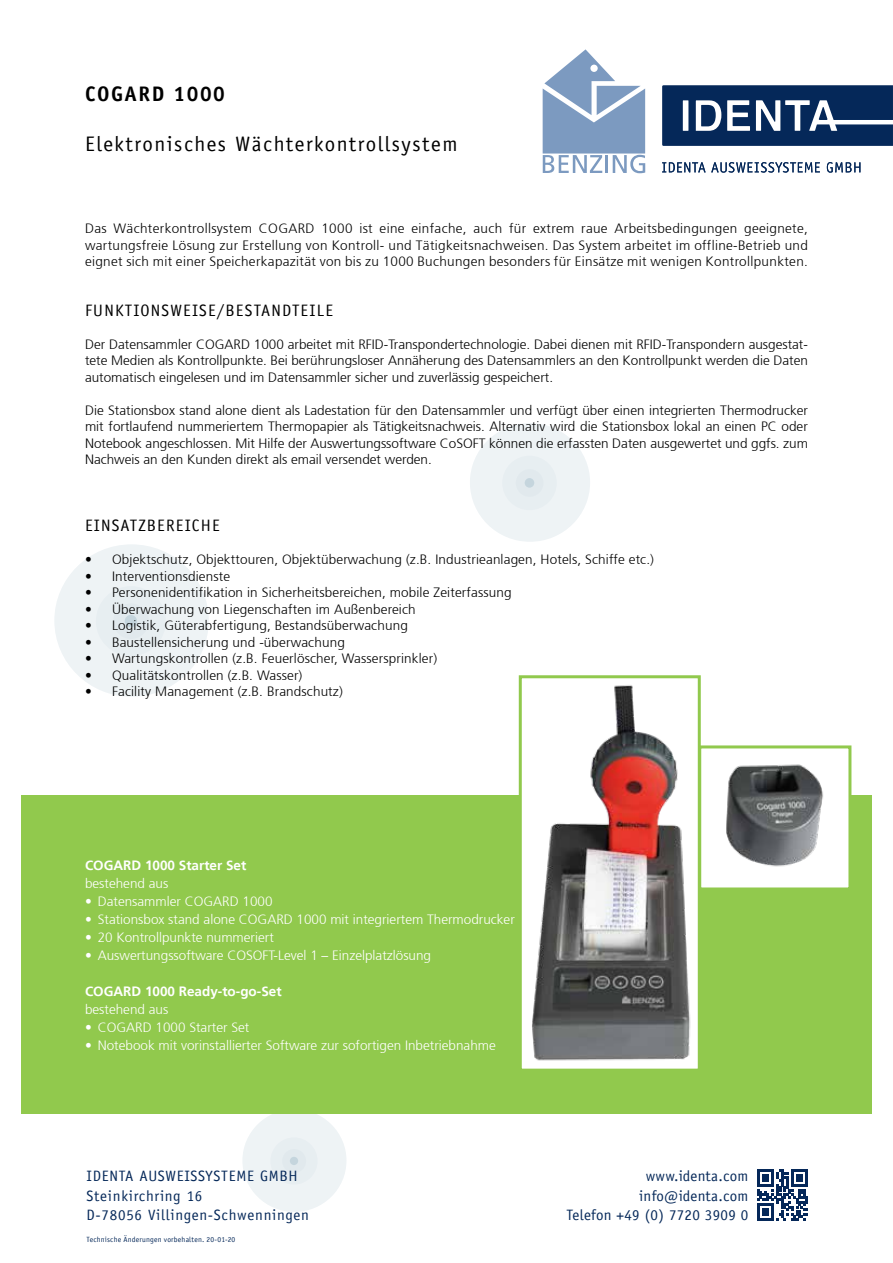
<style>
.page{position:relative;width:893px;height:1263px;background:#fff}
.page>*{position:absolute;margin:0;border:0;box-sizing:border-box;transform-origin:0 0}
.t1{font:21px "Officina Sans";letter-spacing:.075em;color:#000}
.t2{font:700 21px "Officina Sans";letter-spacing:.075em;color:#000}
.t3{font:16.5px "Officina Sans";letter-spacing:.075em;color:#000}
.t4{font:15px/19.5px "Officina Sans";letter-spacing:.05em;color:#052859}
.t5{font:15px/19.5px "Officina Sans";letter-spacing:.02em;color:#052859;text-align:right}
.t6{font:300 13.5px/16.5px "Frutiger";letter-spacing:.01em;color:#000;text-align:justify}
.t7{font:300 13.5px "Frutiger";color:#fff}
.t8{font:700 13.5px "Frutiger";color:#fff}
.t9{font:7.5px "Officina Sans";letter-spacing:.025em;color:#052859}
</style>
<div class="page">
<div style="left:242px;top:1109px;width:104px;height:103px;background:#eef3f5;border-radius:50%"></div>
<div style="left:270px;top:1137px;width:48px;height:47px;background:#e7eef1;border-radius:50%"></div>
<div style="left:282px;top:1149px;width:24px;height:24px;background:#e1e9ed;border-radius:50%"></div>
<div style="left:290px;top:1157px;width:8px;height:8px;background:#c5d5dd;border-radius:50%"></div>
<svg style="left:757px;top:1169px;width:51px;height:51px"></svg>
<div style="left:54px;top:544px;width:155px;height:153px;background:#eef3f5;border-radius:50%"></div>
<div style="left:96px;top:586px;width:70px;height:70px;background:#e7eef1;border-radius:50%"></div>
<div style="left:113px;top:603px;width:36px;height:36px;background:#e1e9ed;border-radius:50%"></div>
<div style="left:125px;top:615px;width:12px;height:12px;background:#c5d5dd;border-radius:50%"></div>
<div style="left:470px;top:423px;width:120px;height:119px;background:#eef3f5;border-radius:50%"></div>
<div style="left:502px;top:456px;width:55px;height:54px;background:#e7eef1;border-radius:50%"></div>
<div style="left:516px;top:469px;width:27px;height:28px;background:#e1e9ed;border-radius:50%"></div>
<div style="left:525px;top:478px;width:9px;height:10px;background:#c5d5dd;border-radius:50%"></div>
<svg style="left:662px;top:162px;width:158px;height:11px"></svg>
<svg style="left:827px;top:162px;width:33px;height:11px"></svg>
<svg style="left:662px;top:85px;width:231px;height:61px"></svg>
<svg style="left:543px;top:49px;width:102px;height:124px"></svg>
<div style="left:21px;top:795px;width:851px;height:319px;background:#91c94d"></div>
<img style="left:523px;top:685px;width:174px;height:382px">
<div style="left:519px;top:675px;width:182px;height:396px;border:3px solid #91c94d"></div>
<img style="left:702px;top:764px;width:145px;height:122px">
<div style="left:698px;top:745px;width:153px;height:145px;border:3px solid #91c94d"></div>
<h1 class="t2" style="left:85px;top:80px;width:141px">COGARD 1000</h1>
<h1 class="t1" style="left:85px;top:131px;width:374px">Elektronisches Wächterkontrollsystem</h1>
<p class="t6" style="left:85px;top:221px;width:724px">Das Wächterkontrollsystem COGARD 1000 ist eine einfache, auch für extrem raue Arbeitsbedingungen geeignete, wartungsfreie Lösung zur Erstellung von Kontroll- und Tätigkeitsnachweisen. Das System arbeitet im offline-Betrieb und eignet sich mit einer Speicherkapazität von bis zu 1000 Buchungen besonders für Einsätze mit wenigen Kontrollpunkten.</p>
<p class="t3" style="left:85px;top:300px;width:249px">FUNKTIONSWEISE/BESTANDTEILE</p>
<p class="t6" style="left:85px;top:336px;width:724px">Der Datensammler COGARD 1000 arbeitet mit RFID-Transpondertechnologie. Dabei dienen mit RFID-Transpondern ausgestat&shy;tete Medien als Kontrollpunkte. Bei berührungsloser Annäherung des Datensammlers an den Kontrollpunkt werden die Daten automatisch eingelesen und im Datensammler sicher und zuverlässig gespeichert.</p>
<p class="t6" style="left:85px;top:402px;width:724px">Die Stationsbox stand alone dient als Ladestation für den Datensammler und verfügt über einen integrierten Thermodrucker mit fortlaufend nummeriertem Thermopapier als Tätigkeitsnachweis. Alternativ wird die Stationsbox lokal an einen PC oder Notebook angeschlossen. Mit Hilfe der Auswertungssoftware CoSOFT können die erfassten Daten ausgewertet und ggfs. zum Nachweis an den Kunden direkt als email versendet werden.</p>
<p class="t3" style="left:85px;top:516px;width:136px">EINSATZBEREICHE</p>
<p class="t6" style="left:85px;top:552px;width:570px">• Objektschutz, Objekttouren, Objektüberwachung (z.B. Industrieanlagen, Hotels, Schiffe etc.)</p>
<p class="t6" style="left:85px;top:568px;width:147px">• Interventionsdienste</p>
<p class="t6" style="left:85px;top:585px;width:428px">• Personenidentifikation in Sicherheitsbereichen, mobile Zeiterfassung</p>
<p class="t6" style="left:85px;top:601px;width:332px">• Überwachung von Liegenschaften im Außenbereich</p>
<p class="t6" style="left:85px;top:618px;width:324px">• Logistik, Güterabfertigung, Bestandsüberwachung</p>
<p class="t6" style="left:85px;top:634px;width:261px">• Baustellensicherung und -überwachung</p>
<p class="t6" style="left:85px;top:651px;width:354px">• Wartungskontrollen (z.B. Feuerlöscher, Wassersprinkler)</p>
<p class="t6" style="left:85px;top:667px;width:219px">• Qualitätskontrollen (z.B. Wasser)</p>
<p class="t6" style="left:85px;top:684px;width:259px">• Facility Management (z.B. Brandschutz)</p>
<p class="t8" style="left:85px;top:857px;width:163px">COGARD 1000 Starter Set</p>
<p class="t7" style="left:85px;top:875px;width:85px">bestehend aus</p>
<p class="t7" style="left:85px;top:893px;width:189px">• Datensammler COGARD 1000</p>
<p class="t7" style="left:85px;top:911px;width:431px">• Stationsbox stand alone COGARD 1000 mit integriertem Thermodrucker</p>
<p class="t7" style="left:85px;top:929px;width:190px">• 20 Kontrollpunkte nummeriert</p>
<p class="t7" style="left:85px;top:947px;width:348px">• Auswertungssoftware COSOFT-Level 1 – Einzelplatzlösung</p>
<p class="t8" style="left:85px;top:983px;width:198px">COGARD 1000 Ready-to-go-Set</p>
<p class="t7" style="left:85px;top:1001px;width:85px">bestehend aus</p>
<p class="t7" style="left:85px;top:1019px;width:166px">• COGARD 1000 Starter Set</p>
<p class="t7" style="left:85px;top:1037px;width:412px">• Notebook mit vorinstallierter Software zur sofortigen Inbetriebnahme</p>
<p class="t4" style="left:87px;top:1167px;width:224px">IDENTA AUSWEISSYSTEME GMBH<br>Steinkirchring 16<br>D-78056 Villingen-Schwenningen</p>
<p class="t9" style="left:87px;top:1234px;width:150px">Technische Änderungen vorbehalten. 20-01-20</p>
<p class="t5" style="left:566px;top:1167px;width:183px">www.identa.com info@identa.com<br>Telefon +49 (0) 7720 3909 0</p>
</div>
